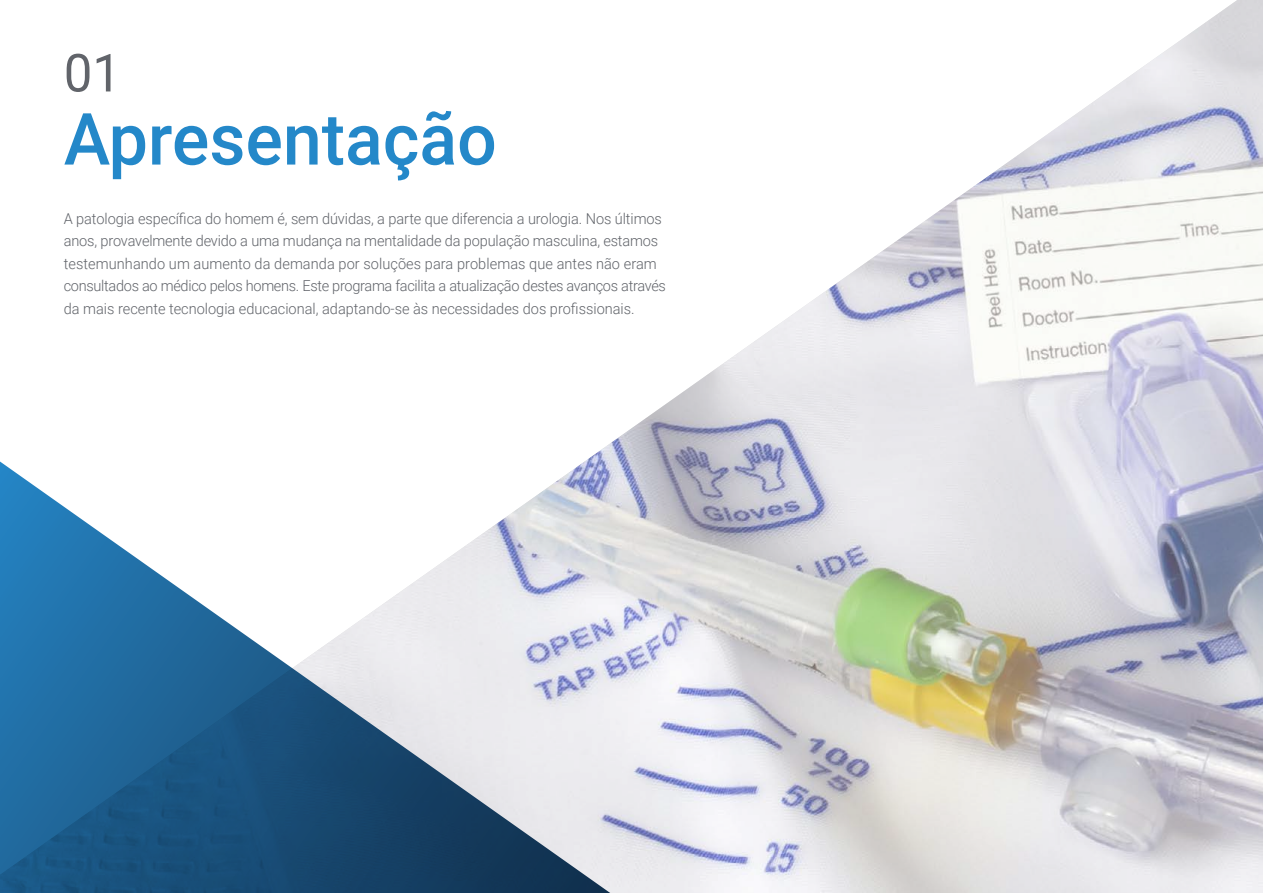
<style>
.page{position:relative;width:1263px;height:893px;background:#fff}
.page>*{position:absolute;margin:0;border:0;box-sizing:border-box;transform-origin:0 0}
.t1{font:500 72px "Roboto";color:#2488c9}
.t2{font:52.5px "Roboto";color:#61646a}
.t3{font:300 15px/22.5px "Roboto";letter-spacing:-.005em;color:#61646a}
</style>
<div class="page">
<img style="left:607px;top:0;width:656px;height:893px">
<svg style="left:0;top:446px;width:640px;height:447px"></svg>
<h2 class="t2" style="left:64px;top:36px;width:59px">01</h2>
<h1 class="t1" style="left:64px;top:89px;width:435px">Apresentação</h1>
<p class="t3" style="left:64px;top:207px;width:604px">A patologia específica do homem é, sem dúvidas, a parte que diferencia a urologia. Nos últimos anos, provavelmente devido a uma mudança na mentalidade da população masculina, estamos testemunhando um aumento da demanda por soluções para problemas que antes não eram consultados ao médico pelos homens. Este programa facilita a atualização destes avanços através da mais recente tecnologia educacional, adaptando-se às necessidades dos profissionais.</p>
</div>
